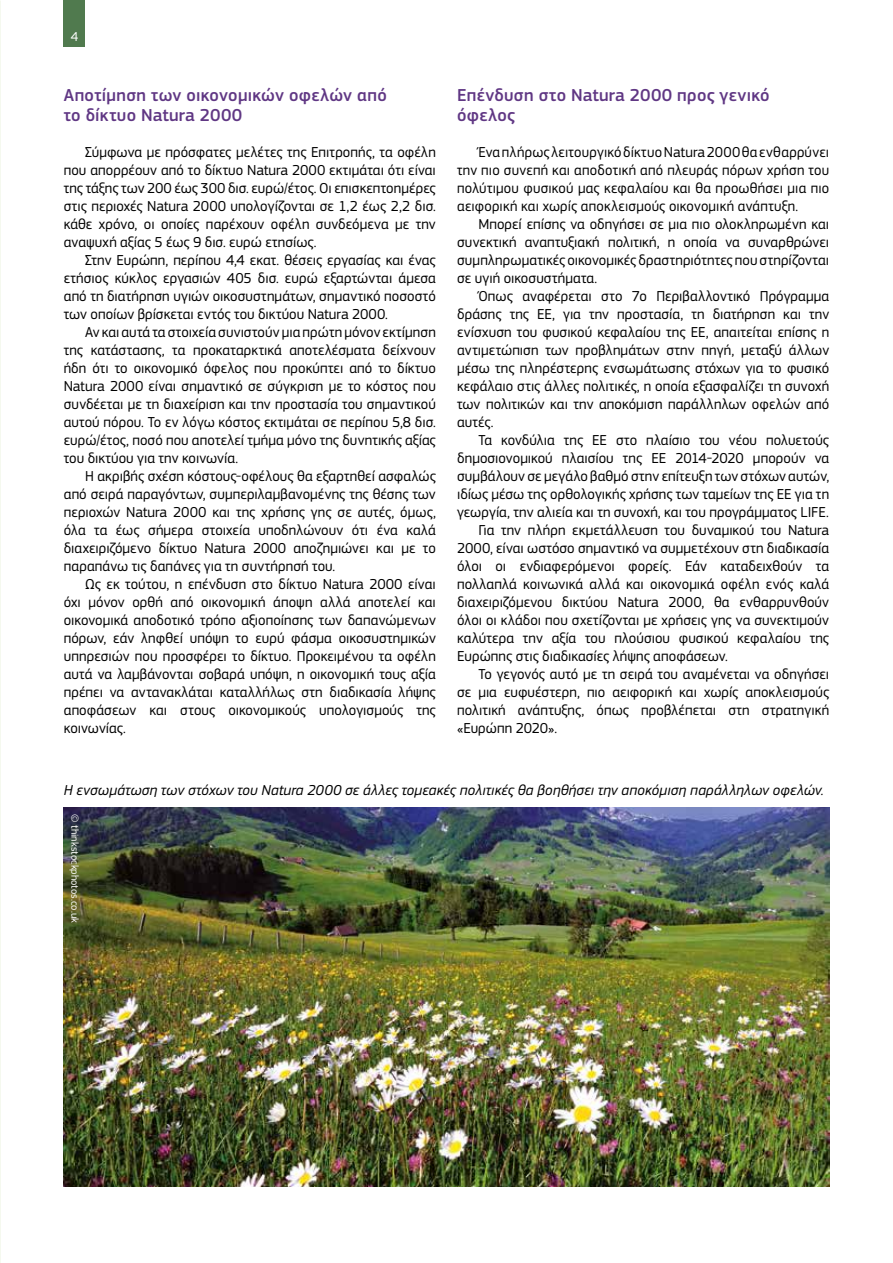
<style>
.page{position:relative;width:893px;height:1263px;background:#fff}
.page>*{position:absolute;margin:0;border:0;box-sizing:border-box;transform-origin:0 0}
.t1{font:500 18px/20.2px "EC Square Sans Pro";letter-spacing:.015em;color:#603784}
.t2{font:15px/18px "EC Square Sans Pro";letter-spacing:.005em;color:#000;text-align:justify}
.t3{font:italic 15px "EC Square Sans Pro";letter-spacing:.01em;color:#000}
.t4{font:13.5px "EC Square Sans Pro";color:#fff}
.t5{font:10.5px "EC Square Sans Pro";letter-spacing:.005em;color:#fff}
</style>
<div class="page">
<img style="left:64px;top:807px;width:765px;height:379px">
<div style="left:64px;top:0;width:21px;height:47px;background:#507a4e"></div>
<p class="t4" style="left:71px;top:29px;width:9px">4</p>
<p class="t1" style="left:64px;top:85px;width:325px">Αποτίμηση των οικονομικών οφελών από το δίκτυο Natura 2000</p>
<p class="t2" style="left:64px;top:143px;width:374px;text-indent:21px">Σύμφωνα με πρόσφατες μελέτες της Επιτροπής, τα οφέλη που απορρέουν από το δίκτυο Natura 2000 εκτιμάται ότι είναι της τάξης των 200 έως 300 δισ. ευρώ/έτος. Οι επισκεπτοημέρες στις περιοχές Natura 2000 υπολογίζονται σε 1,2 έως 2,2 δισ. κάθε χρόνο, οι οποίες παρέχουν οφέλη συνδεόμενα με την αναψυχή αξίας 5 έως 9 δισ. ευρώ ετησίως.</p>
<p class="t2" style="left:64px;top:251px;width:374px;text-indent:21px">Στην Ευρώπη, περίπου 4,4 εκατ. θέσεις εργασίας και ένας ετήσιος κύκλος εργασιών 405 δισ. ευρώ εξαρτώνται άμεσα από τη διατήρηση υγιών οικοσυστημάτων, σημαντικό ποσοστό των οποίων βρίσκεται εντός του δικτύου Natura 2000.</p>
<p class="t2" style="left:64px;top:323px;width:374px;text-indent:21px">Αν και αυτά τα στοιχεία συνιστούν μια πρώτη μόνον εκτίμηση της κατάστασης, τα προκαταρκτικά αποτελέσματα δείχνουν ήδη ότι το οικονομικό όφελος που προκύπτει από το δίκτυο Natura 2000 είναι σημαντικό σε σύγκριση με το κόστος που συνδέεται με τη διαχείριση και την προστασία του σημαντικού αυτού πόρου. Το εν λόγω κόστος εκτιμάται σε περίπου 5,8 δισ. ευρώ/έτος, ποσό που αποτελεί τμήμα μόνο της δυνητικής αξίας του δικτύου για την κοινωνία.</p>
<p class="t2" style="left:64px;top:467px;width:374px;text-indent:21px">Η ακριβής σχέση κόστους-οφέλους θα εξαρτηθεί ασφαλώς από σειρά παραγόντων, συμπεριλαμβανομένης της θέσης των περιοχών Natura 2000 και της χρήσης γης σε αυτές, όμως, όλα τα έως σήμερα στοιχεία υποδηλώνουν ότι ένα καλά διαχειριζόμενο δίκτυο Natura 2000 αποζημιώνει και με το παραπάνω τις δαπάνες για τη συντήρησή του.</p>
<p class="t2" style="left:64px;top:575px;width:374px;text-indent:21px">Ως εκ τούτου, η επένδυση στο δίκτυο Natura 2000 είναι όχι μόνον ορθή από οικονομική άποψη αλλά αποτελεί και οικονομικά αποδοτικό τρόπο αξιοποίησης των δαπανώμενων πόρων, εάν ληφθεί υπόψη το ευρύ φάσμα οικοσυστημικών υπηρεσιών που προσφέρει το δίκτυο. Προκειμένου τα οφέλη αυτά να λαμβάνονται σοβαρά υπόψη, η οικονομική τους αξία πρέπει να αντανακλάται καταλλήλως στη διαδικασία λήψης αποφάσεων και στους οικονομικούς υπολογισμούς της κοινωνίας.</p>
<p class="t1" style="left:457px;top:85px;width:314px">Επένδυση στο Natura 2000 προς γενικό όφελος</p>
<p class="t2" style="left:457px;top:143px;width:374px;text-indent:21px">Ένα πλήρως λειτουργικό δίκτυο Natura 2000 θα ενθαρρύνει την πιο συνεπή και αποδοτική από πλευράς πόρων χρήση του πολύτιμου φυσικού μας κεφαλαίου και θα προωθήσει μια πιο αειφορική και χωρίς αποκλεισμούς οικονομική ανάπτυξη.</p>
<p class="t2" style="left:457px;top:215px;width:374px;text-indent:21px">Μπορεί επίσης να οδηγήσει σε μια πιο ολοκληρωμένη και συνεκτική αναπτυξιακή πολιτική, η οποία να συναρθρώνει συμπληρωματικές οικονομικές δραστηριότητες που στηρίζονται σε υγιή οικοσυστήματα.</p>
<p class="t2" style="left:457px;top:287px;width:374px;text-indent:21px">Όπως αναφέρεται στο 7ο Περιβαλλοντικό Πρόγραμμα δράσης της ΕΕ, για την προστασία, τη διατήρηση και την ενίσχυση του φυσικού κεφαλαίου της ΕΕ, απαιτείται επίσης η αντιμετώπιση των προβλημάτων στην πηγή, μεταξύ άλλων μέσω της πληρέστερης ενσωμάτωσης στόχων για το φυσικό κεφάλαιο στις άλλες πολιτικές, η οποία εξασφαλίζει τη συνοχή των πολιτικών και την αποκόμιση παράλληλων οφελών από αυτές.</p>
<p class="t2" style="left:478px;top:431px;width:352px">Τα κονδύλια της ΕΕ στο πλαίσιο του νέου πολυετούς</p>
<p class="t2" style="left:457px;top:449px;width:374px">δημοσιονομικού πλαισίου της ΕΕ 2014-2020 μπορούν να</p>
<p class="t2" style="left:457px;top:467px;width:374px">συμβάλουν σε μεγάλο βαθμό στην επίτευξη των στόχων αυτών,</p>
<p class="t2" style="left:457px;top:485px;width:374px">ιδίως μέσω της ορθολογικής χρήσης των ταμείων της ΕΕ για τη</p>
<p class="t2" style="left:457px;top:503px;width:373px">γεωργία, την αλιεία και τη συνοχή, και του προγράμματος LIFE.</p>
<p class="t2" style="left:478px;top:521px;width:352px">Για την πλήρη εκμετάλλευση του δυναμικού του Natura</p>
<p class="t2" style="left:457px;top:539px;width:374px">2000, είναι ωστόσο σημαντικό να συμμετέχουν στη διαδικασία</p>
<p class="t2" style="left:457px;top:557px;width:374px">όλοι οι ενδιαφερόμενοι φορείς. Εάν καταδειχθούν τα</p>
<p class="t2" style="left:457px;top:575px;width:374px">πολλαπλά κοινωνικά αλλά και οικονομικά οφέλη ενός καλά</p>
<p class="t2" style="left:457px;top:593px;width:374px">διαχειριζόμενου δικτύου Natura 2000, θα ενθαρρυνθούν</p>
<p class="t2" style="left:457px;top:611px;width:374px">όλοι οι κλάδοι που σχετίζονται με χρήσεις γης να συνεκτιμούν</p>
<p class="t2" style="left:457px;top:629px;width:374px">καλύτερα την αξία του πλούσιου φυσικού κεφαλαίου της</p>
<p class="t2" style="left:457px;top:647px;width:272px">Ευρώπης στις διαδικασίες λήψης αποφάσεων.</p>
<p class="t2" style="left:478px;top:665px;width:352px">Το γεγονός αυτό με τη σειρά του αναμένεται να οδηγήσει</p>
<p class="t2" style="left:457px;top:683px;width:374px">σε μια ευφυέστερη, πιο αειφορική και χωρίς αποκλεισμούς</p>
<p class="t2" style="left:457px;top:701px;width:374px">πολιτική ανάπτυξης, όπως προβλέπεται στη στρατηγική</p>
<p class="t2" style="left:457px;top:719px;width:102px">«Ευρώπη 2020».</p>
<p class="t3" style="left:64px;top:781px;width:762px">Η ενσωμάτωση των στόχων του Natura 2000 σε άλλες τομεακές πολιτικές θα βοηθήσει την αποκόμιση παράλληλων οφελών.</p>
<p class="t5" style="left:81px;top:814px;width:110px;rotate:90deg">© thinkstockphotos.co.uk</p>
</div>
